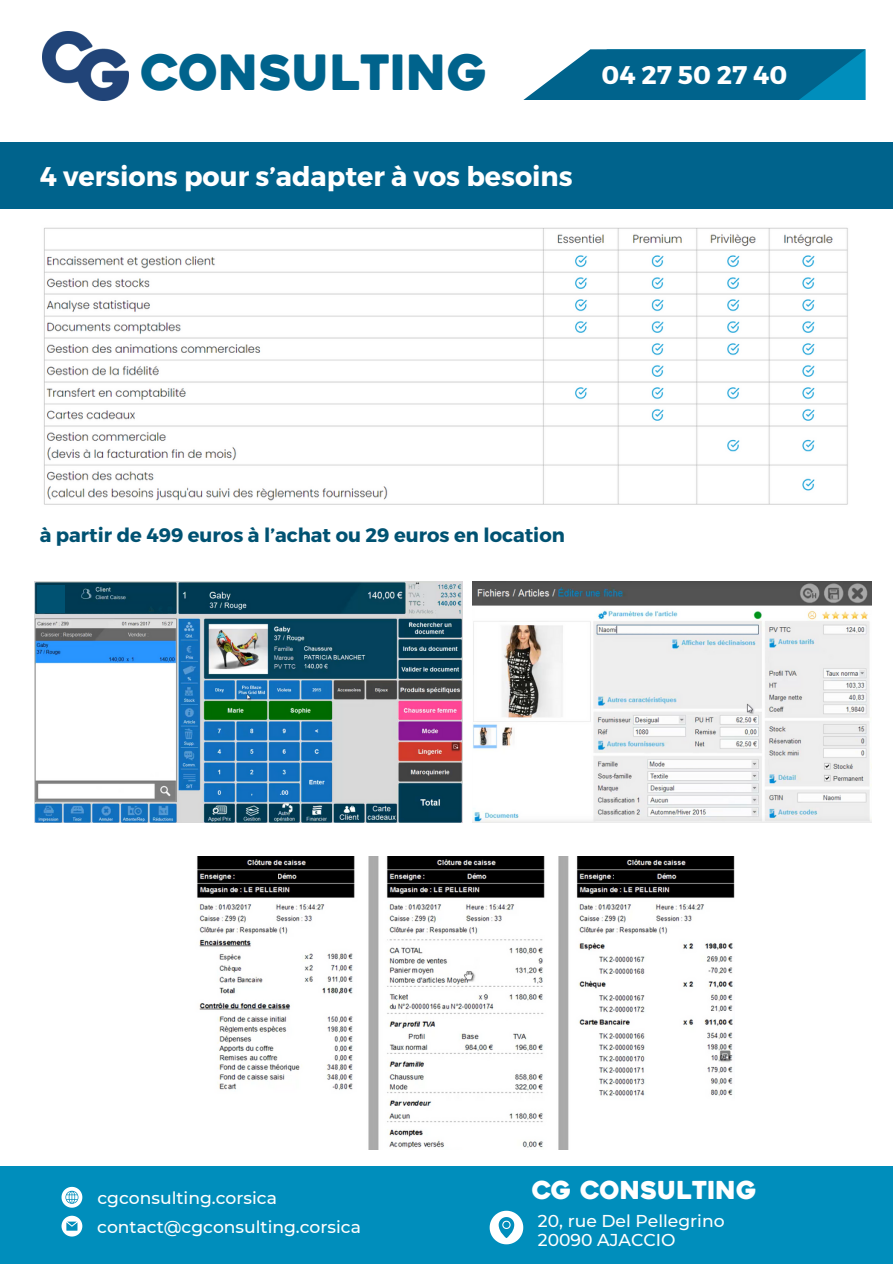
<style>
.page{position:relative;width:893px;height:1264px;background:#fff}
.page>*{position:absolute;margin:0;border:0;box-sizing:border-box;transform-origin:0 0}
.t1{font:48.45px "Heavitas";color:#00638c}
.t2{font:700 27px "Montserrat";color:#fff}
.t3{font:700 25.5px "Montserrat";color:#fff}
.t4{font:24.6px "Heavitas";color:#fff}
.t5{font:700 19.5px "Montserrat";color:#005272}
.t6{font:500 17.1px "Montserrat";color:#fff}
</style>
<div class="page">
<img style="left:44px;top:227px;width:804px;height:278px">
<svg style="left:523px;top:49px;width:342px;height:51px;background:#1a779c"></svg>
<img style="left:472px;top:582px;width:399px;height:240px">
<img style="left:34px;top:582px;width:429px;height:240px">
<div style="left:0;top:142px;width:892px;height:67px;background:#00638c"></div>
<img style="left:197px;top:856px;width:537px;height:293px">
<div style="left:37px;top:585px;width:27px;height:27px;background:#005272"></div>
<div style="left:614px;top:872px;width:42px;height:9px;background:#000"></div>
<div style="left:236px;top:872px;width:41px;height:9px;background:#000"></div>
<img style="left:42px;top:32px;width:87px;height:69px">
<div style="left:0;top:1166px;width:892px;height:97px;background:#008ebc"></div>
<svg style="left:61px;top:1186px;width:21px;height:21px"></svg>
<svg style="left:61px;top:1215px;width:21px;height:21px"></svg>
<svg style="left:489px;top:1210px;width:34px;height:34px"></svg>
<div style="left:425px;top:872px;width:41px;height:8px;background:#000"></div>
<p class="t1" style="left:140px;top:54px;width:349px">CONSULTING</p>
<h4 class="t2" style="left:40px;top:158px;width:534px">4 versions pour s’adapter à vos besoins</h4>
<h3 class="t3" style="left:601px;top:59px;width:187px">04 27 50 27 40</h3>
<p class="t5" style="left:40px;top:522px;width:526px">à partir de 499 euros à l’achat ou 29 euros en location</p>
<h2 class="t4" style="left:531px;top:1179px;width:227px">CG CONSULTING</h2>
<p class="t6" style="left:97px;top:1187px;width:181px">cgconsulting.corsica</p>
<p class="t6" style="left:97px;top:1216px;width:265px">contact@cgconsulting.corsica</p>
<p class="t6" style="left:538px;top:1210px;width:188px">20, rue Del Pellegrino</p>
<p class="t6" style="left:538px;top:1229px;width:139px">20090 AJACCIO</p>
</div>
